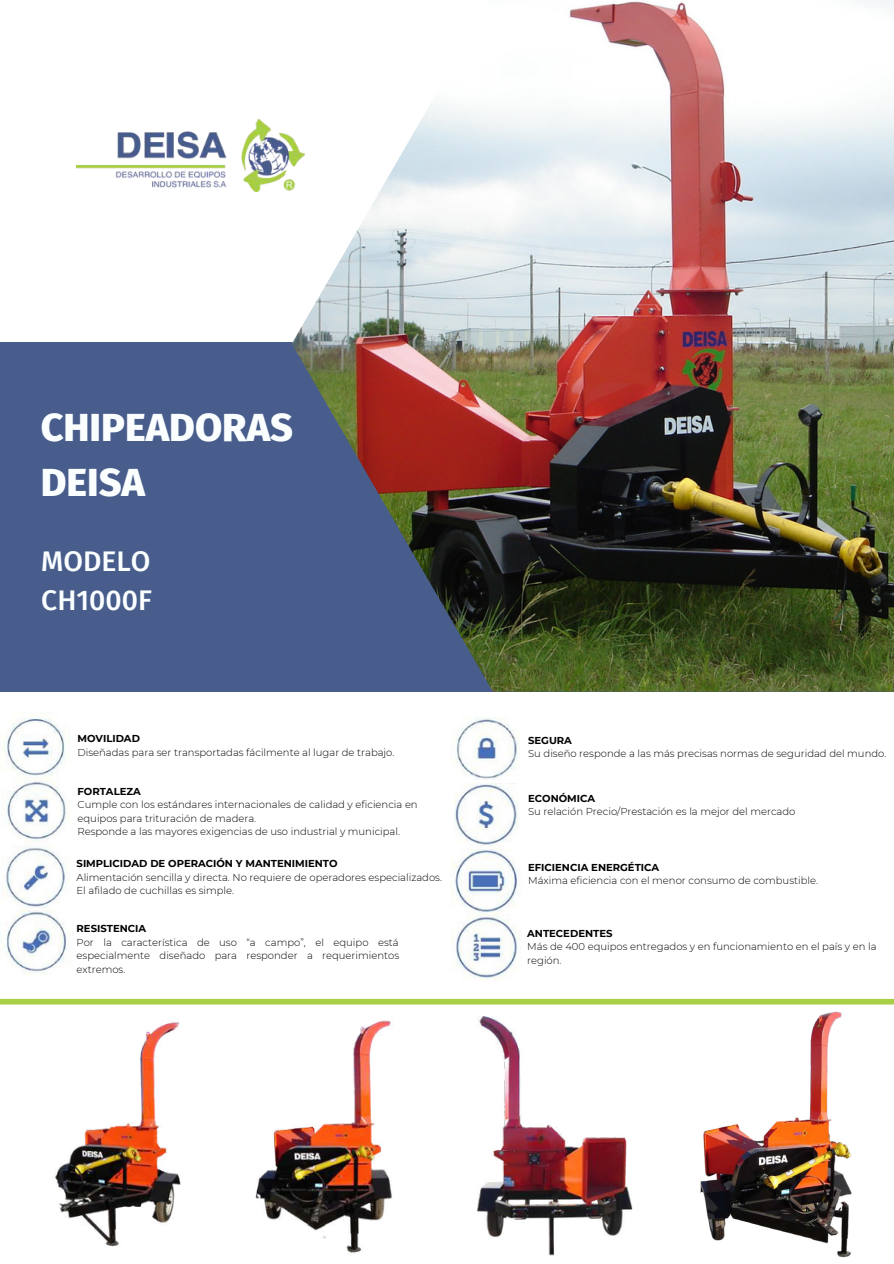
<style>
.page{position:relative;width:894px;height:1264px;background:#fff}
.page>*{position:absolute;margin:0;border:0;box-sizing:border-box;transform-origin:0 0}
.t1{font:800 39.45px/54px "Fira Sans";color:#fafeff}
.t2{font:500 28.35px/38.2px "Fira Sans";color:#fafeff}
.t3{font:300 10.05px/13.5px "Montserrat";color:#000}
.t4{font:700 10.05px "Montserrat";color:#000}
</style>
<div class="page">
<div style="left:0;top:342px;width:893px;height:349px;background:#485d8b"></div>
<img style="left:292px;top:0;width:601px;height:691px">
<img style="left:77px;top:119px;width:227px;height:72px">
<img style="left:1px;top:712px;width:65px;height:67px">
<img style="left:6px;top:779px;width:63px;height:63px">
<img style="left:6px;top:845px;width:63px;height:65px">
<img style="left:0;top:910px;width:67px;height:64px">
<img style="left:452px;top:717px;width:67px;height:62px">
<img style="left:455px;top:784px;width:63px;height:63px">
<img style="left:450px;top:849px;width:68px;height:65px">
<img style="left:451px;top:914px;width:70px;height:66px">
<img style="left:224px;top:1004px;width:197px;height:249px">
<img style="left:55px;top:1022px;width:126px;height:225px">
<img style="left:476px;top:1016px;width:157px;height:240px">
<img style="left:687px;top:1004px;width:186px;height:254px">
<div style="left:0;top:998px;width:893px;height:6px;background:#a8cf45"></div>
<p class="t1" style="left:41px;top:401px;width:254px">CHIPEADORAS<br>DEISA</p>
<p class="t2" style="left:41px;top:542px;width:112px">MODELO<br>CH1000F</p>
<p class="t4" style="left:77px;top:732px;width:64px">MOVILIDAD</p>
<p class="t3" style="left:77px;top:745px;width:318px">Diseñadas para ser transportadas fácilmente al lugar de trabajo.</p>
<p class="t4" style="left:77px;top:785px;width:65px">FORTALEZA</p>
<p class="t3" style="left:77px;top:798px;width:341px">Cumple con los estándares internacionales de calidad y eficiencia en equipos para trituración de madera.</p>
<p class="t3" style="left:77px;top:825px;width:324px">Responde a las mayores exigencias de uso industrial y municipal.</p>
<p class="t4" style="left:77px;top:857px;width:262px">SIMPLICIDAD DE OPERACIÓN Y MANTENIMIENTO</p>
<p class="t3" style="left:77px;top:870px;width:367px">Alimentación sencilla y directa. No requiere de operadores especializados.<br>El afilado de cuchillas es simple.</p>
<p class="t4" style="left:77px;top:922px;width:71px">RESISTENCIA</p>
<p class="t3" style="left:77px;top:935px;width:324px;text-align:justify">Por la característica de uso “a campo”, el equipo está especialmente diseñado para responder a requerimientos extremos.</p>
<p class="t4" style="left:528px;top:734px;width:45px">SEGURA</p>
<p class="t3" style="left:528px;top:746px;width:360px">Su diseño responde a las más precisas normas de seguridad del mundo.</p>
<p class="t4" style="left:528px;top:791px;width:69px">ECONÓMICA</p>
<p class="t3" style="left:528px;top:804px;width:269px">Su relación Precio/Prestación es la mejor del mercado</p>
<p class="t4" style="left:528px;top:861px;width:132px">EFICIENCIA ENERGÉTICA</p>
<p class="t3" style="left:528px;top:873px;width:291px">Máxima eficiencia con el menor consumo de combustible.</p>
<p class="t4" style="left:527px;top:927px;width:87px">ANTECEDENTES</p>
<p class="t3" style="left:527px;top:940px;width:351px">Más de 400 equipos entregados y en funcionamiento en el país y en la región.</p>
</div>
